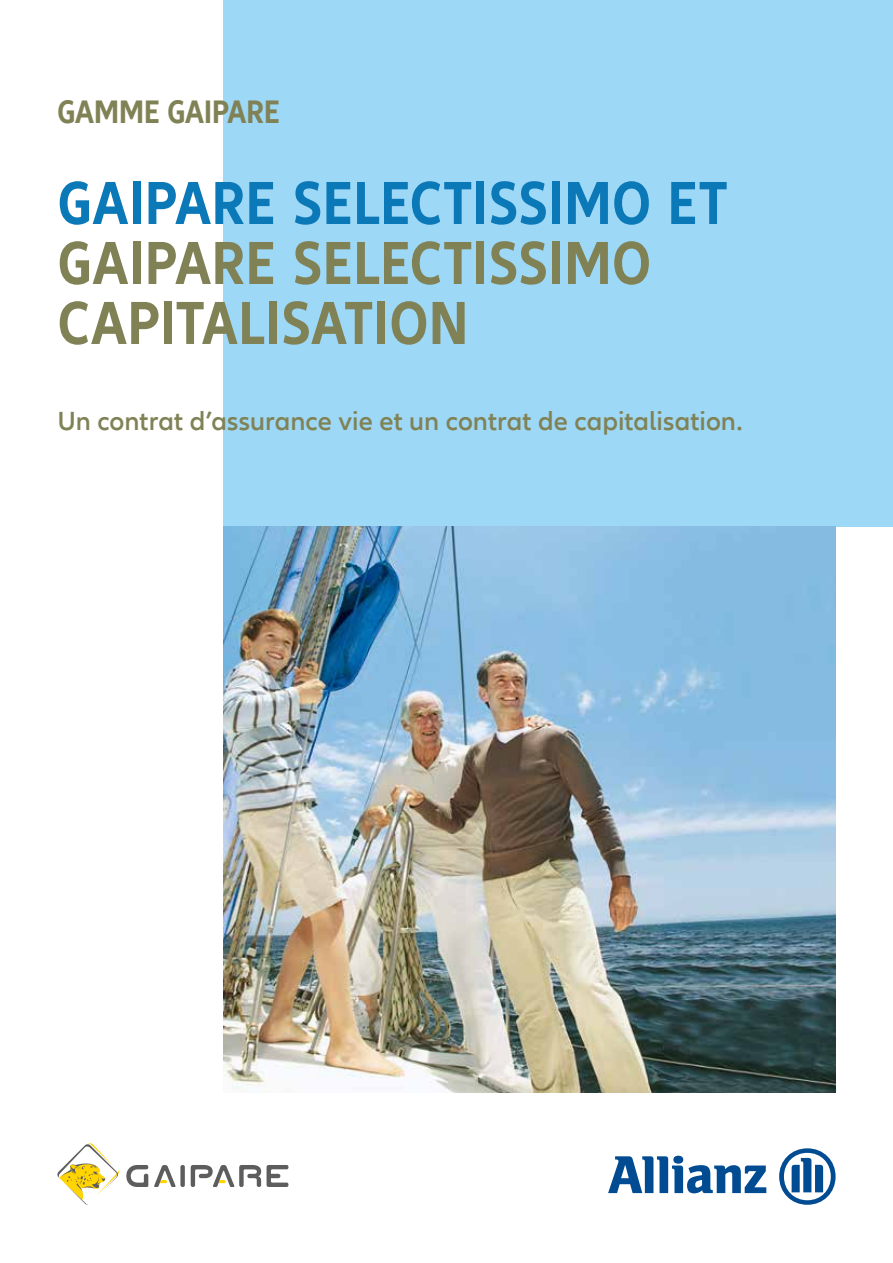
<style>
.page{position:relative;width:893px;height:1263px;background:#fff}
.page>*{position:absolute;margin:0;border:0;box-sizing:border-box;transform-origin:0 0}
.t1{font:700 condensed 63px/60px "Allianz Neo";letter-spacing:.01em;color:#808256}
.t2{font:700 condensed 63px "Allianz Neo";letter-spacing:.015em;color:#0b78b7}
.t3{font:700 condensed 33.45px "Allianz Neo";color:#808256}
.t4{font:600 27px "Allianz Neo";letter-spacing:.005em;color:#808256}
</style>
<div class="page">
<div style="left:223px;top:0;width:670px;height:527px;background:#9ed8f7"></div>
<img style="left:223px;top:527px;width:612px;height:565px">
<svg style="left:608px;top:1156px;width:158px;height:37px"></svg>
<svg style="left:779px;top:1148px;width:57px;height:57px"></svg>
<svg style="left:126px;top:1165px;width:22px;height:22px"></svg>
<svg style="left:154px;top:1165px;width:22px;height:22px"></svg>
<div style="left:180px;top:1165px;width:5px;height:22px;background:#5d5d5d;border-radius:2px"></div>
<svg style="left:191px;top:1165px;width:70px;height:22px"></svg>
<svg style="left:267px;top:1165px;width:21px;height:22px"></svg>
<svg style="left:57px;top:1143px;width:63px;height:62px"></svg>
<hr style="left:892px;top:978px;width:1px;height:210px;background:#d3ecfc">
<hr style="left:892px;top:0;width:1px;height:527px;background:#f6f6f6">
<p class="t3" style="left:57px;top:92px;width:224px">GAMME GAIPARE</p>
<h1 class="t2" style="left:58px;top:167px;width:672px">GAIPARE SELECTISSIMO ET</h1>
<h1 class="t1" style="left:58px;top:234px;width:594px">GAIPARE SELECTISSIMO<br>CAPITALISATION</h1>
<p class="t4" style="left:58px;top:405px;width:686px">Un contrat d’assurance vie et un contrat de capitalisation.</p>
</div>
